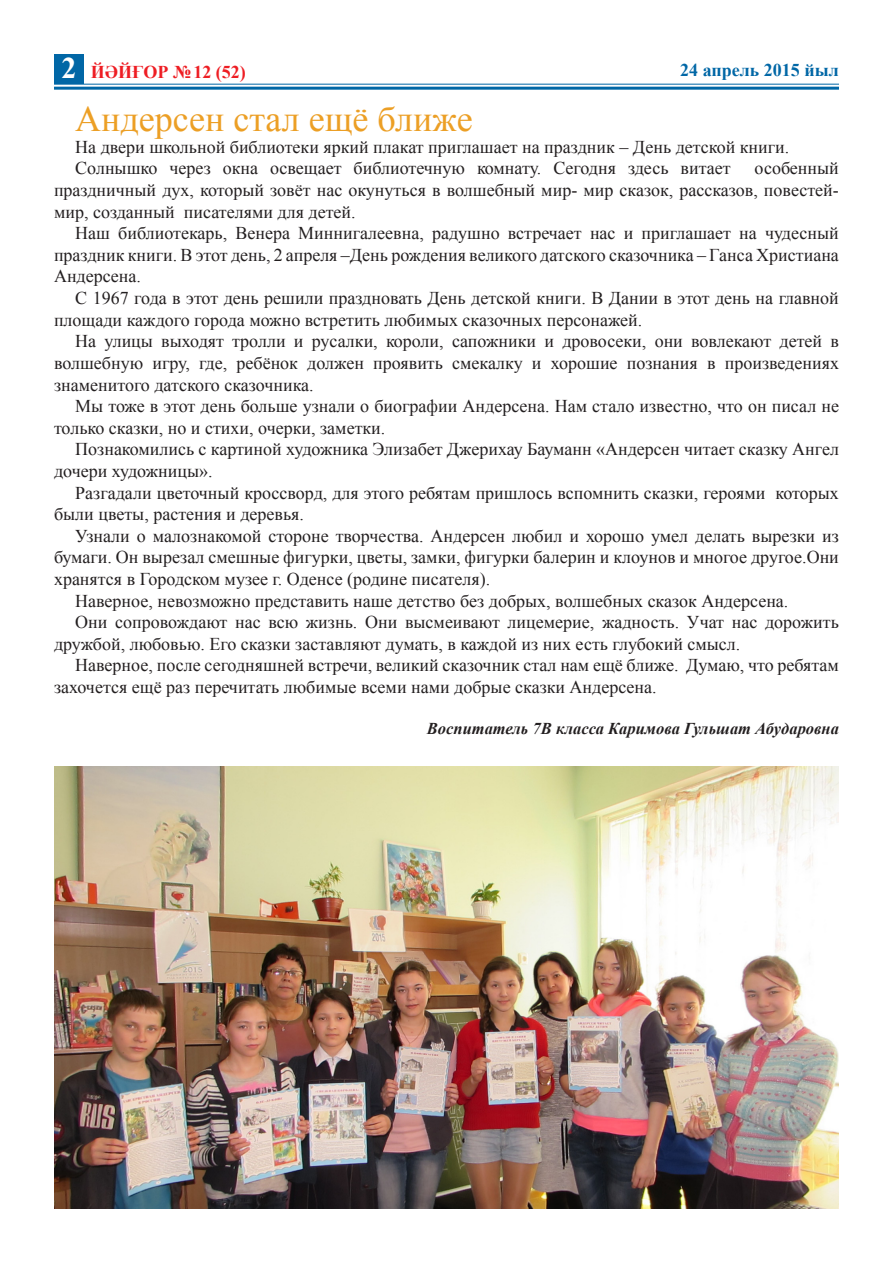
<style>
.page{position:relative;width:893px;height:1263px;background:#fff}
.page>*{position:absolute;margin:0;border:0;box-sizing:border-box;transform-origin:0 0}
.t1{font:36px "Times New Roman";color:#ec9f25}
.t2{font:700 30px "Times New Roman";color:#fff}
.t3{font:18px/21.6px "Times New Roman";color:#231f20}
.t4{font:700 18px "Times New Roman";color:#0167a6}
.t5{font:700 18px "Times New Roman";color:#ee1d23}
.t6{font:italic 700 16.5px "Times New Roman";color:#231f20}
</style>
<div class="page">
<hr style="left:54px;top:84px;width:785px;height:1px;background:#0167a6">
<hr style="left:54px;top:87px;width:785px;height:3px;background:#0167a6">
<div style="left:54px;top:54px;width:30px;height:30px;background:#0167a6"></div>
<img style="left:54px;top:766px;width:785px;height:443px">
<p class="t2" style="left:62px;top:48px;width:16px">2</p>
<p class="t5" style="left:91px;top:59px;width:153px">ЙӘЙҒОР №12 (52)</p>
<p class="t4" style="left:680px;top:57px;width:160px">24 апрель 2015 йыл</p>
<p class="t1" style="left:75px;top:95px;width:399px">Андерсен стал ещё ближе</p>
<p class="t3" style="left:75px;top:136px;width:716px">На двери школьной библиотеки яркий плакат приглашает на праздник – День детской книги.</p>
<p class="t3" style="left:75px;top:157px;width:657px">Солнышко через окна освещает библиотечную комнату. Сегодня здесь витает</p>
<p class="t3" style="left:54px;top:157px;width:786px;text-align:justify;text-indent:701px">особенный праздничный дух, который зовёт нас окунуться в волшебный мир- мир сказок, рассказов, повестей&shy;мир, созданный писателями для детей.</p>
<p class="t3" style="left:54px;top:222px;width:786px;text-align:justify;text-indent:21px">Наш библиотекарь, Венера Миннигалеевна, радушно встречает нас и приглашает на чудесный праздник книги. В этот день, 2 апреля –День рождения великого датского сказочника – Ганса Христиана Андерсена.</p>
<p class="t3" style="left:54px;top:287px;width:786px;text-indent:21px">С 1967 года в этот день решили праздновать День детской книги. В Дании в этот день на главной площади каждого города можно встретить любимых сказочных персонажей.</p>
<p class="t3" style="left:54px;top:330px;width:786px;text-align:justify;text-indent:21px">На улицы выходят тролли и русалки, короли, сапожники и дровосеки, они вовлекают детей в волшебную игру, где, ребёнок должен проявить смекалку и хорошие познания в произведениях знаменитого датского сказочника.</p>
<p class="t3" style="left:54px;top:395px;width:786px;text-indent:21px">Мы тоже в этот день больше узнали о биографии Андерсена. Нам стало известно, что он писал не только сказки, но и стихи, очерки, заметки.</p>
<p class="t3" style="left:54px;top:438px;width:786px;text-indent:21px">Познакомились с картиной художника Элизабет Джерихау Бауманн «Андерсен читает сказку Ангел дочери художницы».</p>
<p class="t3" style="left:54px;top:481px;width:786px;text-indent:21px">Разгадали цветочный кроссворд, для этого ребятам пришлось вспомнить сказки, героями которых были цветы, растения и деревья.</p>
<p class="t3" style="left:54px;top:525px;width:786px;text-align:justify;text-indent:21px">Узнали о малознакомой стороне творчества. Андерсен любил и хорошо умел делать вырезки из бумаги. Он вырезал смешные фигурки, цветы, замки, фигурки балерин и клоунов и многое другое.Они хранятся в Городском музее г. Оденсе (родине писателя).</p>
<p class="t3" style="left:75px;top:589px;width:715px">Наверное, невозможно представить наше детство без добрых, волшебных сказок Андерсена.</p>
<p class="t3" style="left:54px;top:611px;width:786px;text-indent:21px">Они сопровождают нас всю жизнь. Они высмеивают лицемерие, жадность. Учат нас дорожить дружбой, любовью. Его сказки заставляют думать, в каждой из них есть глубокий смысл.</p>
<p class="t3" style="left:54px;top:654px;width:786px;text-indent:21px">Наверное, после сегодняшней встречи, великий сказочник стал нам ещё ближе. Думаю, что ребятам захочется ещё раз перечитать любимые всеми нами добрые сказки Андерсена.</p>
<p class="t6" style="left:427px;top:717px;width:413px">Воспитатель 7В класса Каримова Гульшат Абударовна</p>
</div>
